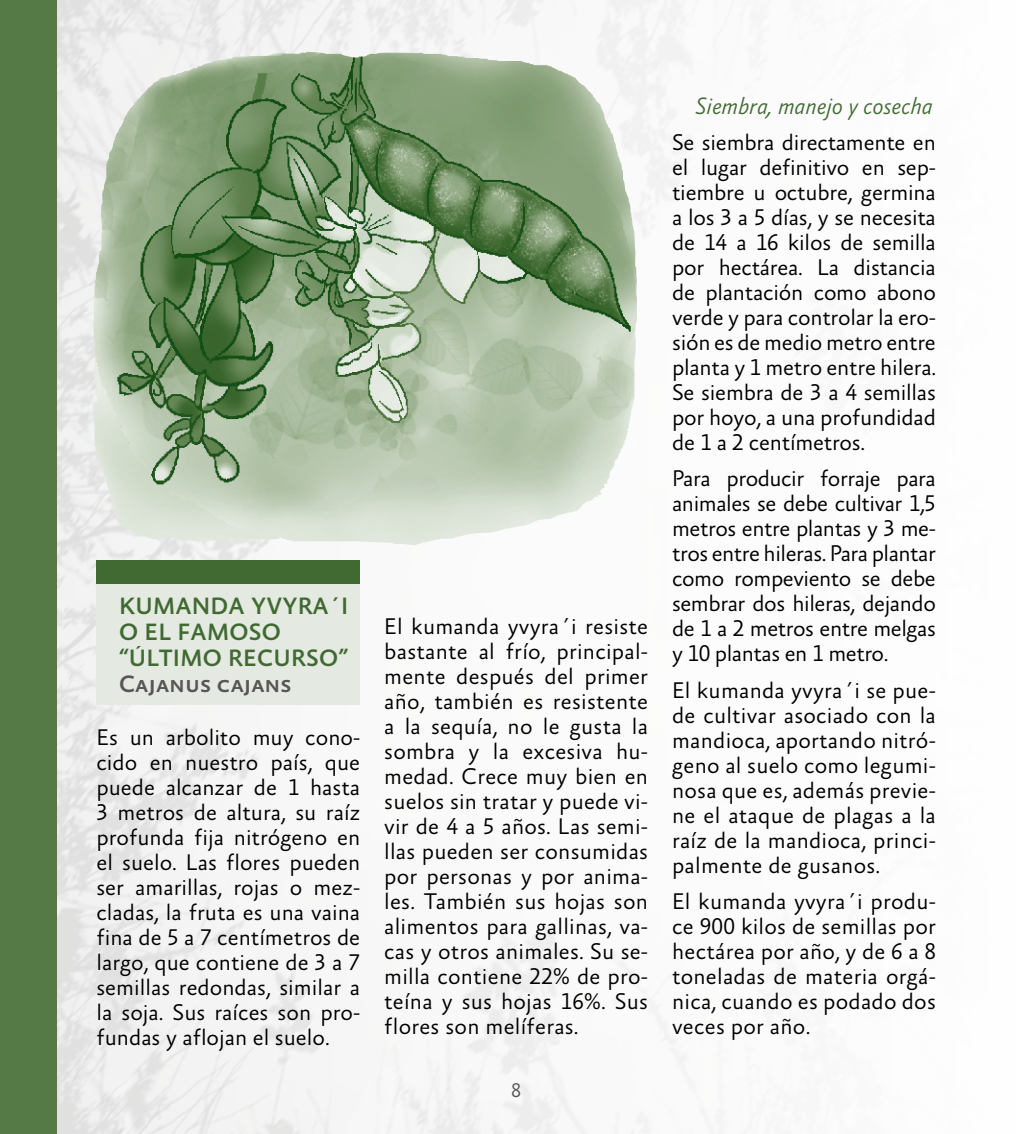
<style>
.page{position:relative;width:1021px;height:1134px;background:#fff}
.page>*{position:absolute;margin:0;border:0;box-sizing:border-box;transform-origin:0 0}
.t1{font:24px/26px "Absara Sans TF Medium SC";letter-spacing:.01em;color:#406a32}
.t2{font:italic 300 24px "Absara Sans TF";letter-spacing:-.01em;color:#406a32}
.t3{font:24px "Absara Sans TF Medium SC";color:#575656}
.t4{font:300 23px/25px "Absara Sans TF";letter-spacing:.005em;color:#000;text-align:justify}
.t5{font:300 20px "Absara Sans TF";color:#575656}
</style>
<div class="page">
<img style="left:57px;top:0;width:702px;height:1134px">
<div style="left:0;top:0;width:57px;height:1134px;background:#557a45"></div>
<img style="left:93px;top:52px;width:213px;height:482px">
<div style="left:96px;top:569px;width:264px;height:135px;background:#e4eae1"></div>
<div style="left:96px;top:560px;width:264px;height:24px;background:#406a32"></div>
<p class="t1" style="left:119px;top:594px;width:231px">KUMANDA YVYRA´I<br>O EL FAMOSO “ÚLTIMO RECURSO”</p>
<p class="t3" style="left:119px;top:671px;width:174px">Cajanus cajans</p>
<p class="t4" style="left:96px;top:726px;width:265px">Es un arbolito muy cono&shy;cido en nuestro país, que puede alcanzar de 1 hasta 3 metros de altura, su raíz profunda fija nitrógeno en el suelo. Las flores pueden ser amarillas, rojas o mez&shy;cladas, la fruta es una vaina fina de 5 a 7 centímetros de largo, que contiene de 3 a 7 semillas redondas, similar a la soja. Sus raíces son pro&shy;fundas y aflojan el suelo.</p>
<p class="t4" style="left:384px;top:615px;width:265px">El kumanda yvyra´i resiste bastante al frío, principal&shy;mente después del primer año, también es resistente a la sequía, no le gusta la sombra y la excesiva hu&shy;medad. Crece muy bien en suelos sin tratar y puede vi&shy;vir de 4 a 5 años. Las semi&shy;llas pueden ser consumidas por personas y por anima&shy;les. También sus hojas son alimentos para gallinas, va&shy;cas y otros animales. Su se&shy;milla contiene 22% de pro&shy;teína y sus hojas 16%. Sus flores son melíferas.</p>
<p class="t5" style="left:511px;top:1080px;width:12px">8</p>
<p class="t2" style="left:694px;top:93px;width:240px">Siembra, manejo y cosecha</p>
<p class="t4" style="left:672px;top:131px;width:265px">Se siembra directamente en el lugar definitivo en sep&shy;tiembre u octubre, germina a los 3 a 5 días, y se necesita de 14 a 16 kilos de semilla por hectárea. La distancia de plantación como abono verde y para controlar la ero&shy;sión es de medio metro entre planta y 1 metro entre hilera.<br>Se siembra de 3 a 4 semillas por hoyo, a una profundidad de 1 a 2 centímetros.</p>
<p class="t4" style="left:672px;top:467px;width:265px">Para producir forraje para animales se debe cultivar 1,5 metros entre plantas y 3 me&shy;tros entre hileras. Para plantar como rompeviento se debe sembrar dos hileras, dejando de 1 a 2 metros entre melgas y 10 plantas en 1 metro.</p>
<p class="t4" style="left:672px;top:678px;width:265px">El kumanda yvyra´i se pue&shy;de cultivar asociado con la mandioca, aportando nitró&shy;geno al suelo como legumi&shy;nosa que es, además previe&shy;ne el ataque de plagas a la raíz de la mandioca, princi&shy;palmente de gusanos.</p>
<p class="t4" style="left:672px;top:890px;width:265px">El kumanda yvyra´i produ&shy;ce 900 kilos de semillas por hectárea por año, y de 6 a 8 toneladas de materia orgá&shy;nica, cuando es podado dos veces por año.</p>
</div>
